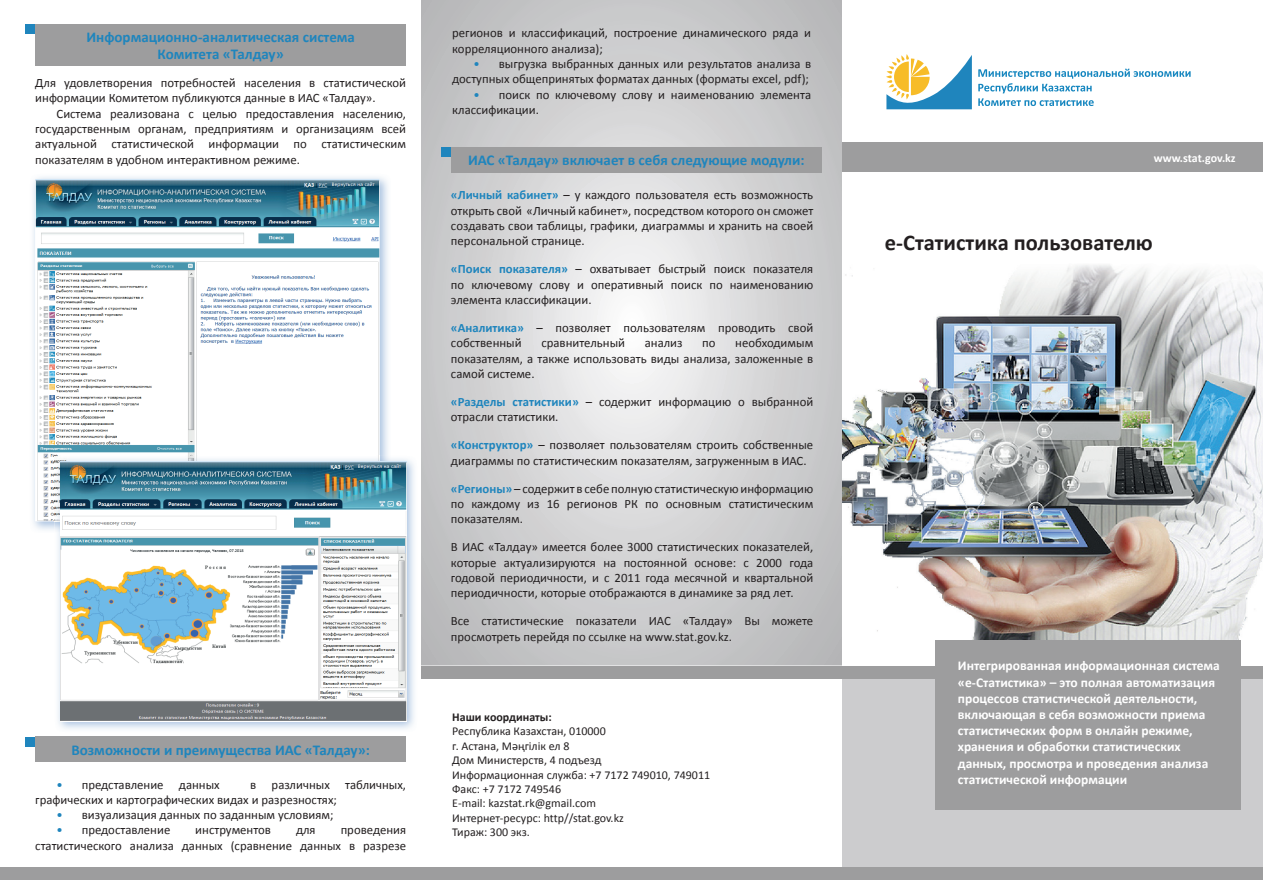
<style>
.page{position:relative;width:1263px;height:893px;background:#fff}
.page>*{position:absolute;margin:0;border:0;box-sizing:border-box;transform-origin:0 0}
.t1{font:700 22.5px "Calibri";color:#231f20}
.t2{font:700 15px/16.5px "Calibri";color:#1f85bd;text-align:center}
.t3{font:700 13.5px/16.2px "Calibri";color:#fff}
.t4{font:12.75px/15.3px "Calibri";color:#231f20}
.t5{font:12px/14.4px "Calibri";color:#231f20}
.t6{font:700 12px "Calibri";color:#231f20}
.t7{font:700 12px "Calibri";letter-spacing:-.005em;color:#fff}
.s1{color:#1f85bd}
.s2{font-weight:700;color:#1f85bd}
</style>
<div class="page">
<div style="left:0;top:867px;width:1263px;height:13px;background:#9d9d9e"></div>
<img style="left:842px;top:265px;width:421px;height:375px">
<div style="left:842px;top:678px;width:421px;height:189px;background:#ccccce"></div>
<svg style="left:421px;top:0;width:421px;height:665px;background:#d1d1d2"></svg>
<div style="left:421px;top:666px;width:842px;height:12px;background:#9d9d9e"></div>
<div style="left:935px;top:640px;width:305px;height:170px;background:#9d9d9e"></div>
<div style="left:842px;top:142px;width:421px;height:30px;background:#9d9d9e"></div>
<svg style="left:886px;top:54px;width:305px;height:55px"></svg>
<div style="left:35px;top:737px;width:371px;height:25px;background:#9d9d9e"></div>
<div style="left:451px;top:148px;width:371px;height:25px;background:#9d9d9e"></div>
<div style="left:26px;top:737px;width:9px;height:9px;background:#1f85bd"></div>
<div style="left:441px;top:148px;width:10px;height:9px;background:#1f85bd"></div>
<div style="left:35px;top:24px;width:371px;height:41px;background:#9d9d9e"></div>
<div style="left:26px;top:24px;width:9px;height:10px;background:#1f85bd"></div>
<img style="left:33px;top:177px;width:355px;height:353px">
<img style="left:35px;top:179px;width:344px;height:342px">
<img style="left:58px;top:459px;width:356px;height:270px">
<img style="left:55px;top:456px;width:324px;height:65px">
<img style="left:60px;top:461px;width:346px;height:260px">
<p class="t2" style="left:86px;top:29px;width:270px">Информационно-аналитическая система<br>Комитета «Талдау»</p>
<p class="t4" style="left:35px;top:75px;width:372px">Для удовлетворения потребностей населения в статистической информации Комитетом публикуются данные в ИАС «Талдау».</p>
<p class="t4" style="left:35px;top:106px;width:372px;text-align:justify;text-indent:21px">Система реализована с целью предоставления населению, государственным органам, предприятиям и организациям всей актуальной статистической информации по статистическим показателям в удобном интерактивном режиме.</p>
<p class="t2" style="left:71px;top:741px;width:300px">Возможности и преимущества ИАС «Талдау»:</p>
<p class="t4" style="left:57px;top:777px;width:165px"><span class="s1">•</span> представление данных</p>
<p class="t4" style="left:35px;top:777px;width:372px;text-indent:215px">в различных табличных, графических и картографических видах и разрезностях;</p>
<p class="t4" style="left:57px;top:807px;width:278px"><span class="s1">•</span> визуализация данных по заданным условиям;</p>
<p class="t4" style="left:57px;top:823px;width:115px"><span class="s1">•</span> предоставление</p>
<p class="t4" style="left:195px;top:823px;width:77px">инструментов</p>
<p class="t4" style="left:296px;top:823px;width:21px">для</p>
<p class="t4" style="left:35px;top:823px;width:372px;text-align:right">проведения<br>статистического анализа данных (сравнение данных в разрезе</p>
<p class="t4" style="left:452px;top:25px;width:360px">регионов и классификаций, построение динамического ряда и корреляционного анализа);</p>
<p class="t4" style="left:452px;top:56px;width:360px;text-align:right"><span class="s1">•</span> выгрузка выбранных данных или результатов анализа в доступных общепринятых форматах данных (форматы excel, pdf);</p>
<p class="t4" style="left:452px;top:87px;width:360px;text-indent:21px"><span class="s1">•</span> поиск по ключевому слову и наименованию элемента классификации.</p>
<p class="t2" style="left:468px;top:152px;width:338px">ИАС «Талдау» включает в себя следующие модули:</p>
<p class="t4" style="left:451px;top:187px;width:364px;text-align:justify"><span class="s2">«Личный кабинет»</span> – у каждого пользователя есть возможность открыть свой «Личный кабинет», посредством которого он сможет создавать свои таблицы, графики, диаграммы и хранить на своей персональной странице.</p>
<p class="t4" style="left:451px;top:261px;width:364px;text-align:justify"><span class="s2">«Поиск показателя»</span> – охватывает быстрый поиск показателя по ключевому слову и оперативный поиск по наименованию элемента классификации.</p>
<p class="t4" style="left:451px;top:320px;width:364px"><span class="s2">«Аналитика»</span> – позволяет пользователям проводить свой собственный</p>
<p class="t4" style="left:451px;top:335px;width:364px;text-align:justify;text-indent:284px">необходимым показателям, а также использовать виды анализа, заложенные в самой системе.</p>
<p class="t4" style="left:451px;top:394px;width:364px"><span class="s2">«Разделы статистики»</span> – содержит информацию о выбранной отрасли статистики.</p>
<p class="t4" style="left:451px;top:437px;width:364px"><span class="s2">«Конструктор»</span> – позволяет пользователям строить собственные диаграммы по статистическим показателям, загруженным в ИАС.</p>
<p class="t4" style="left:451px;top:481px;width:364px;text-align:justify"><span class="s2">«Регионы»</span> – содержит в себе полную статистическую информацию по каждому из 16 регионов РК по основным статистическим показателям.</p>
<p class="t4" style="left:451px;top:539px;width:364px;text-align:justify">В ИАС «Талдау» имеется более 3000 статистических показателей, которые актуализируются на постоянной основе: с 2000 года годовой периодичности, и с 2011 года месячной и квартальной периодичности, которые отображаются в динамике за ряд лет.</p>
<p class="t4" style="left:451px;top:613px;width:364px">Все статистические показатели ИАС «Талдау» Вы можете просмотреть перейдя по ссылке на www.stat.gov.kz.</p>
<p class="t4" style="left:541px;top:335px;width:85px">сравнительный</p>
<p class="t4" style="left:645px;top:335px;width:39px">анализ</p>
<p class="t4" style="left:702px;top:335px;width:15px">по</p>
<p class="t6" style="left:452px;top:709px;width:101px">Наши координаты:</p>
<p class="t5" style="left:452px;top:724px;width:259px">Республика Казахстан, 010000<br>г. Астана, Мәңгілік ел 8<br>Дом Министерств, 4 подъезд<br>Информационная служба: +7 7172 749010, 749011<br>Факс: +7 7172 749546<br>Е-mail: kazstat.rk@gmail.com<br>Интернет-ресурс: http//stat.gov.kz<br>Тираж: 300 экз.</p>
<p class="t7" style="left:1154px;top:150px;width:84px">www.stat.gov.kz</p>
<h1 class="t1" style="left:885px;top:228px;width:269px">е-Статистика пользователю</h1>
<p class="t3" style="left:958px;top:658px;width:263px">Интегрированная информационная система «е-Статистика» – это полная автоматизация процессов статистической деятельности, включающая в себя возможности приема статистических форм в онлайн режиме, хранения и обработки статистических данных, просмотра и проведения анализа статистической информации</p>
</div>
